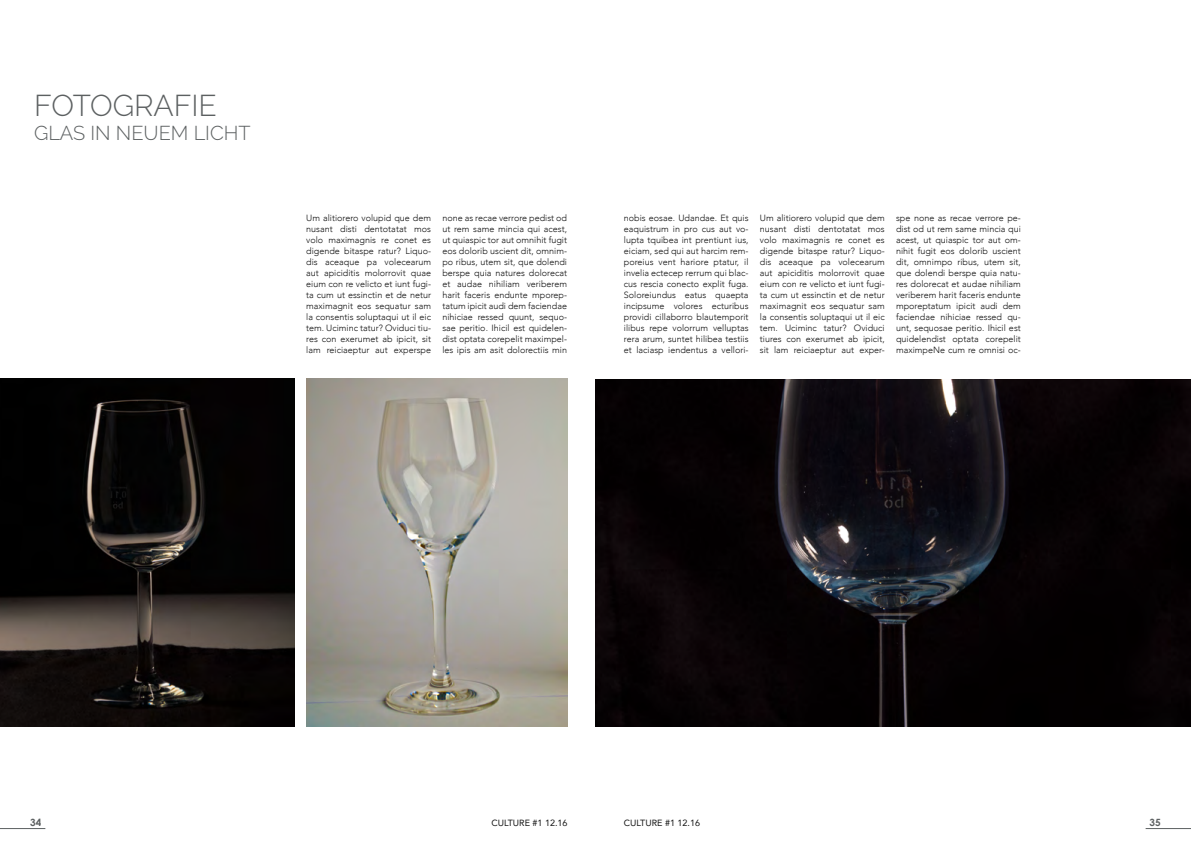
<style>
.page{position:relative;width:1191px;height:842px;background:#fff}
.page>*{position:absolute;margin:0;border:0;box-sizing:border-box;transform-origin:0 0}
.t1{font:300 30px "Raleway";color:#5c6061}
.t2{font:300 20px "Raleway";color:#5c6061}
.t3{font:700 10px "Century Gothic";color:#5c6061}
.t4{font:300 9px/11px "Avenir";color:#121212;text-align:justify}
.t5{font:9px "Avenir";color:#121212}
</style>
<div class="page">
<img style="left:0;top:379px;width:295px;height:348px">
<img style="left:306px;top:379px;width:261px;height:348px">
<img style="left:595px;top:379px;width:596px;height:348px">
<hr style="left:0;top:828px;width:45px;height:1px;background:#5c6061">
<hr style="left:1145px;top:828px;width:46px;height:1px;background:#5c6061">
<h1 class="t1" style="left:34px;top:88px;width:184px">FOTOGRAFIE</h1>
<h2 class="t2" style="left:34px;top:121px;width:218px">GLAS IN NEUEM LICHT</h2>
<p class="t4" style="left:306px;top:212px;width:126px">Um alitiorero volupid que dem nusant disti dentotatat mos volo maximagnis re conet es digende bitaspe ratur? Liquo&shy;dis aceaque pa volecearum aut apiciditis molorrovit quae eium con re velicto et iunt fugi&shy;ta cum ut essinctin et de netur maximagnit eos sequatur sam la consentis soluptaqui ut il eic tem. Uciminc tatur? Oviduci tiu&shy;res con exerumet ab ipicit, sit lam reiciaeptur aut experspe</p>
<p class="t4" style="left:442px;top:212px;width:126px">none as recae verrore pedist od ut rem same mincia qui acest, ut quiaspic tor aut omnihit fugit eos dolorib uscient dit, omnim&shy;po ribus, utem sit, que dolendi berspe quia natures dolorecat et audae nihiliam veriberem harit faceris endunte mporep&shy;tatum ipicit audi dem faciendae nihiciae ressed quunt, sequo&shy;sae peritio. Ihicil est quidelen&shy;dist optata corepelit maximpel&shy;les ipis am asit dolorectiis min</p>
<p class="t4" style="left:624px;top:212px;width:126px">nobis eosae. Udandae. Et quis eaquistrum in pro cus aut vo&shy;lupta tquibea int prentiunt ius, eiciam, sed qui aut harcim rem&shy;poreius vent hariore ptatur, il invelia ectecep rerrum qui blac&shy;cus rescia conecto explit fuga.<br>Soloreiundus eatus quaepta incipsume volores ecturibus providi cillaborro blautemporit ilibus repe volorrum velluptas rera arum, suntet hilibea testiis et laciasp iendentus a vellori-</p>
<p class="t4" style="left:760px;top:212px;width:126px">Um alitiorero volupid que dem nusant disti dentotatat mos volo maximagnis re conet es digende bitaspe ratur? Liquo&shy;dis aceaque pa volecearum aut apiciditis molorrovit quae eium con re velicto et iunt fugi&shy;ta cum ut essinctin et de netur maximagnit eos sequatur sam la consentis soluptaqui ut il eic tem. Uciminc tatur? Oviduci tiures con exerumet ab ipicit, sit lam reiciaeptur aut exper-</p>
<p class="t4" style="left:896px;top:212px;width:126px">spe none as recae verrore pe&shy;dist od ut rem same mincia qui acest, ut quiaspic tor aut om&shy;nihit fugit eos dolorib uscient dit, omnimpo ribus, utem sit, que dolendi berspe quia natu&shy;res dolorecat et audae nihiliam veriberem harit faceris endunte mporeptatum ipicit audi dem faciendae nihiciae ressed qu&shy;unt, sequosae peritio. Ihicil est quidelendist optata corepelit maximpeNe cum re omnisi oc-</p>
<p class="t3" style="left:30px;top:816px;width:13px">34</p>
<p class="t3" style="left:1149px;top:816px;width:13px">35</p>
<p class="t5" style="left:491px;top:815px;width:78px">CULTURE #1 12.16</p>
<p class="t5" style="left:624px;top:815px;width:78px">CULTURE #1 12.16</p>
</div>
